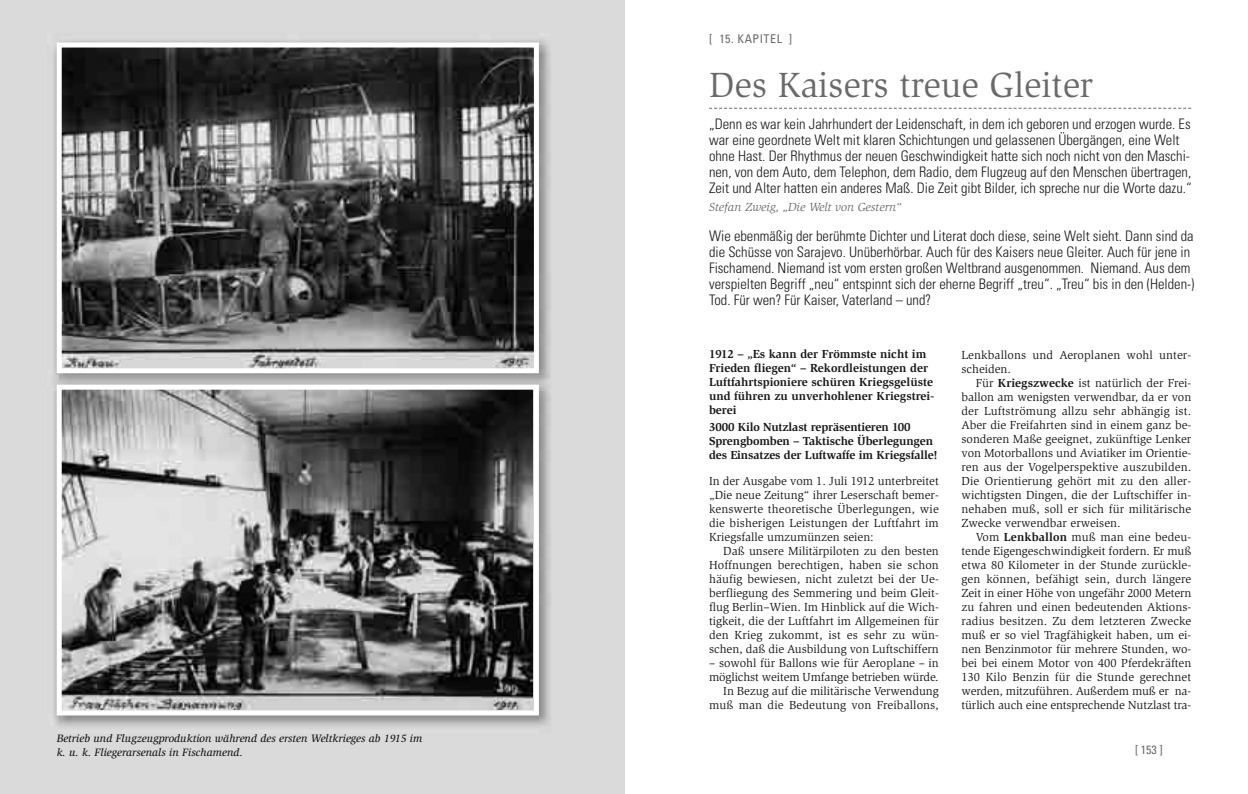
<style>
.page{position:relative;width:1248px;height:794px;background:#fff}
.page>*{position:absolute;margin:0;border:0;box-sizing:border-box;transform-origin:0 0}
.t1{font:36px "Slimbach";color:#6a6a6a}
.t2{font:300 condensed 14.5px/16px "Univers";color:#191919}
.t3{font:12px/14px "Slimbach";color:#191919;text-align:right}
.t4{font:700 12px/14px "Slimbach";color:#191919}
.t5{font:italic 12px "Slimbach";color:#6a6a6a}
.t6{font:condensed 12px "Univers";letter-spacing:.045em;color:#6a6a6a}
.t7{font:condensed 12px "Univers";letter-spacing:.045em;color:#6a6a6a;scale:.95 1}
.t8{font:italic 500 11px/14px "Slimbach";color:#191919}
.s1{font-weight:700}
</style>
<div class="page">
<img style="left:47px;top:34px;width:509px;height:698px">
<img style="left:63px;top:49px;width:470px;height:318px">
<div style="left:57px;top:43px;width:482px;height:330px;border:5px solid #fff"></div>
<img style="left:63px;top:391px;width:469px;height:318px">
<div style="left:57px;top:385px;width:482px;height:330px;border:5px solid #fff"></div>
<svg style="left:709px;top:108px;width:482px;height:1px"></svg>
<p class="t8" style="left:57px;top:732px;width:367px">Betrieb und Flugzeugproduktion während des ersten Weltkrieges ab 1915 im k. u. k. Fliegerarsenals in Fischamend.</p>
<p class="t6" style="left:709px;top:34px;width:85px">[ 15. KAPITEL ]</p>
<p class="t1" style="left:709px;top:71px;width:385px">Des Kaisers treue Gleiter</p>
<p class="t2" style="left:709px;top:117px;width:484px">„Denn es war kein Jahrhundert der Leidenschaft, in dem ich geboren und erzogen wurde. Es war eine geordnete Welt mit klaren Schichtungen und gelassenen Übergängen, eine Welt ohne Hast. Der Rhythmus der neuen Geschwindigkeit hatte sich noch nicht von den Maschi&shy;nen, von dem Auto, dem Telephon, dem Radio, dem Flugzeug auf den Menschen übertragen, Zeit und Alter hatten ein anderes Maß. Die Zeit gibt Bilder, ich spreche nur die Worte dazu.“</p>
<p class="t5" style="left:709px;top:202px;width:194px">Stefan Zweig, „Die Welt von Gestern“</p>
<p class="t2" style="left:709px;top:229px;width:486px">Wie ebenmäßig der berühmte Dichter und Literat doch diese, seine Welt sieht. Dann sind da die Schüsse von Sarajevo. Unüberhörbar. Auch für des Kaisers neue Gleiter. Auch für jene in Fischamend. Niemand ist vom ersten großen Weltbrand ausgenommen. Niemand. Aus dem verspielten Begriff „neu“ entspinnt sich der eherne Begriff „treu“. „Treu“ bis in den (Helden-)<br>Tod. Für wen? Für Kaiser, Vaterland – und?</p>
<p class="t4" style="left:709px;top:348px;width:226px">1912 – „Es kann der Frömmste nicht im Frieden fliegen“ – Rekordleistungen der Luftfahrtspioniere schüren Kriegsgelüste und führen zu unverhohlener Kriegstrei&shy;berei</p>
<p class="t4" style="left:709px;top:421px;width:230px">3000 Kilo Nutzlast repräsentieren 100<br>Sprengbomben – Taktische Überlegungen des Einsatzes der Luftwaffe im Kriegsfalle!</p>
<p class="t3" style="left:709px;top:475px;width:231px">In der Ausgabe vom 1. Juli 1912 unterbreitet</p>
<p class="t3" style="left:709px;top:489px;width:231px">„Die neue Zeitung“ ihrer Leserschaft bemer-</p>
<p class="t3" style="left:709px;top:503px;width:231px">kenswerte theoretische Überlegungen, wie</p>
<p class="t3" style="left:709px;top:517px;width:231px">die bisherigen Leistungen der Luftfahrt im</p>
<p class="t3" style="left:709px;top:531px;width:166px">Kriegsfalle umzumünzen seien:</p>
<p class="t3" style="left:723px;top:545px;width:217px">Daß unsere Militärpiloten zu den besten</p>
<p class="t3" style="left:709px;top:559px;width:231px">Hoffnungen berechtigen, haben sie schon</p>
<p class="t3" style="left:709px;top:573px;width:231px">häufig bewiesen, nicht zuletzt bei der Ue-</p>
<p class="t3" style="left:709px;top:587px;width:231px">berfliegung des Semmering und beim Gleit-</p>
<p class="t3" style="left:709px;top:601px;width:231px">flug Berlin–Wien. Im Hinblick auf die Wich-</p>
<p class="t3" style="left:709px;top:615px;width:231px">tigkeit, die der Luftfahrt im Allgemeinen für</p>
<p class="t3" style="left:709px;top:629px;width:231px">den Krieg zukommt, ist es sehr zu wün-</p>
<p class="t3" style="left:709px;top:643px;width:231px">schen, daß die Ausbildung von Luftschiffern</p>
<p class="t3" style="left:709px;top:657px;width:231px">– sowohl für Ballons wie für Aeroplane – in möglichst weitem Umfange betrieben würde.<br>In Bezug auf die militärische Verwendung muß man die Bedeutung von Freiballons,</p>
<p class="t3" style="left:961px;top:349px;width:231px">Lenkballons und Aeroplanen wohl unter-</p>
<p class="t3" style="left:961px;top:363px;width:51px">scheiden.</p>
<p class="t3" style="left:975px;top:377px;width:217px">Für <span class="s1">Kriegszwecke</span> ist natürlich der Frei-</p>
<p class="t3" style="left:961px;top:391px;width:231px">ballon am wenigsten verwendbar, da er von</p>
<p class="t3" style="left:961px;top:405px;width:231px">der Luftströmung allzu sehr abhängig ist.</p>
<p class="t3" style="left:961px;top:419px;width:231px">Aber die Freifahrten sind in einem ganz be-</p>
<p class="t3" style="left:961px;top:433px;width:231px">sonderen Maße geeignet, zukünftige Lenker</p>
<p class="t3" style="left:961px;top:447px;width:231px">von Motorballons und Aviatiker im Orientie-</p>
<p class="t3" style="left:961px;top:461px;width:231px">ren aus der Vogelperspektive auszubilden.</p>
<p class="t3" style="left:961px;top:475px;width:231px">Die Orientierung gehört mit zu den aller-</p>
<p class="t3" style="left:961px;top:489px;width:231px">wichtigsten Dingen, die der Luftschiffer in-</p>
<p class="t3" style="left:961px;top:503px;width:231px">nehaben muß, soll er sich für militärische</p>
<p class="t3" style="left:961px;top:517px;width:160px">Zwecke verwendbar erweisen.</p>
<p class="t3" style="left:975px;top:531px;width:217px">Vom <span class="s1">Lenkballon</span> muß man eine bedeu-</p>
<p class="t3" style="left:961px;top:545px;width:231px">tende Eigengeschwindigkeit fordern. Er muß</p>
<p class="t3" style="left:961px;top:559px;width:231px">etwa 80 Kilometer in der Stunde zurückle-</p>
<p class="t3" style="left:961px;top:573px;width:231px">gen können, befähigt sein, durch längere</p>
<p class="t3" style="left:961px;top:587px;width:231px">Zeit in einer Höhe von ungefähr 2000 Metern</p>
<p class="t3" style="left:961px;top:601px;width:231px">zu fahren und einen bedeutenden Aktions-</p>
<p class="t3" style="left:961px;top:615px;width:231px">radius besitzen. Zu dem letzteren Zwecke</p>
<p class="t3" style="left:961px;top:629px;width:231px">muß er so viel Tragfähigkeit haben, um ei-</p>
<p class="t3" style="left:961px;top:643px;width:231px">nen Benzinmotor für mehrere Stunden, wo-</p>
<p class="t3" style="left:961px;top:657px;width:231px">bei bei einem Motor von 400 Pferdekräften</p>
<p class="t3" style="left:961px;top:671px;width:231px">130 Kilo Benzin für die Stunde gerechnet</p>
<p class="t3" style="left:961px;top:685px;width:231px">werden, mitzuführen. Außerdem muß er na-</p>
<p class="t3" style="left:961px;top:699px;width:231px">türlich auch eine entsprechende Nutzlast tra-</p>
<p class="t7" style="left:1134px;top:746px;width:31px">[ 153 ]</p>
</div>
